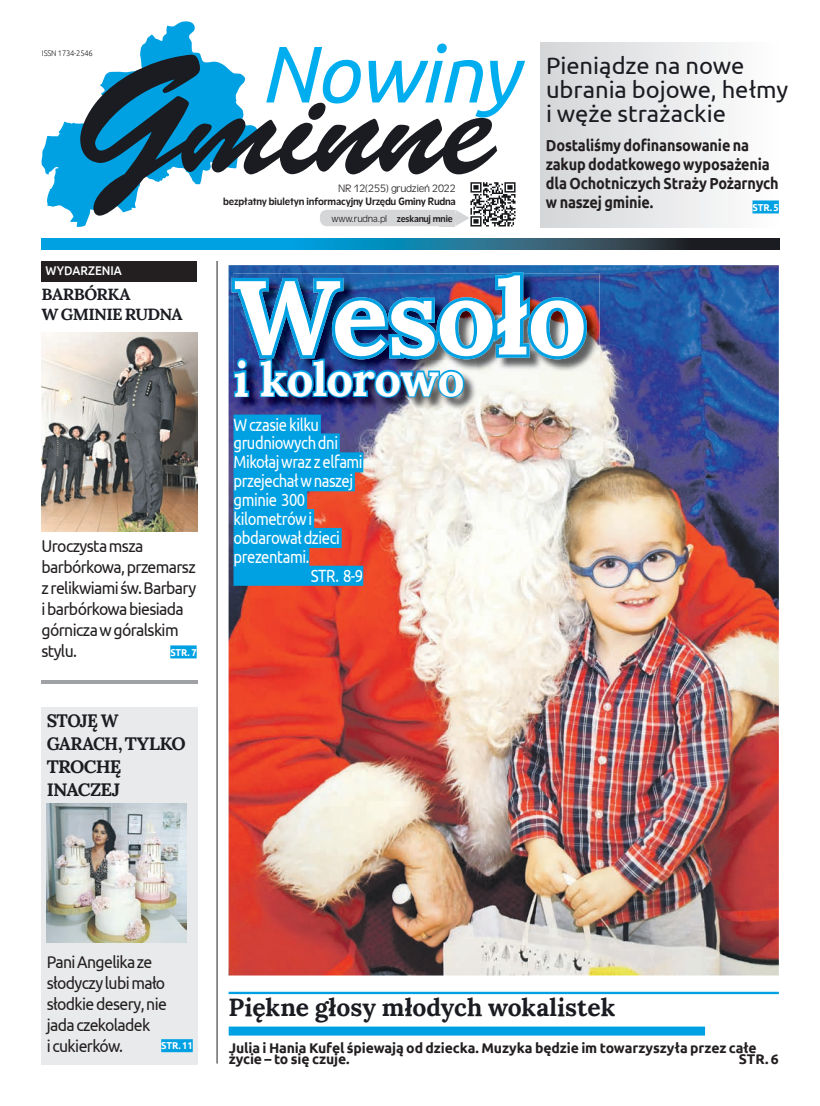
<style>
.page{position:relative;width:820px;height:1106px;background:#fff}
.page>*{position:absolute;margin:0;border:0;box-sizing:border-box;transform-origin:0 0}
.t1{font:142.9px "Brush Script Std";letter-spacing:-.02em;color:#1a1c21}
.t2{font:700 104.7px "Lora";letter-spacing:-.015em;color:#fff}
.t3{font:italic 80.1px "Ubuntu";letter-spacing:-.02em;color:#00aeef}
.t4{font:700 47.1px "Lora";letter-spacing:-.02em;color:#fff}
.t5{font:700 24.7px "Lora";color:#1a1c21}
.t6{font:23.7px/24.5px "Ubuntu";color:#1a1c21}
.t7{font:700 18px/23px "Lora";letter-spacing:-.04em;color:#1a1c21}
.t8{font:17.7px "Ubuntu";letter-spacing:-.03em;color:#fff;scale:.84 1}
.t9{font:17px/21px "Ubuntu";letter-spacing:-.04em;color:#231f20;scale:.93 1}
.t10{font:700 16.2px/20px "Lora";letter-spacing:-.04em;color:#1a1c21}
.t11{font:700 16px/19px "Ubuntu";letter-spacing:-.01em;color:#231f20;scale:.9 1}
.t12{font:700 14px/11px "Ubuntu";letter-spacing:-.01em;color:#231f20}
.t13{font:500 12.6px "Ubuntu";color:#fff;scale:.93 1}
.t14{font:10.2px "Olivea EFN";letter-spacing:-.01em;color:#231f20;scale:1.06 1}
.t15{font:10.2px "Olivea EFN Light";letter-spacing:-.01em;color:#231f20;scale:1.06 1}
.t16{font:700 10px "Ubuntu";letter-spacing:-.01em;color:#fff;scale:.93 1}
.t17{font:9.4px "Olivea EFN Light";letter-spacing:-.01em;color:#231f20;scale:1.06 1}
.t18{font:300 8.1px "Ubuntu";letter-spacing:-.02em;color:#231f20;scale:.93 1}
.t19{font:700 2.3px "Arial";color:#231f20}
.s1{font-family:"Olivea EFN"}
</style>
<div class="page">
<div style="left:41px;top:238px;width:738px;height:11px;background:#00a1e3"></div>
<svg style="left:315px;top:238px;width:464px;height:11px;background:#215b73"></svg>
<div style="left:540px;top:43px;width:239px;height:184px;background:linear-gradient(to right,#d4d5d8,#fdfefe)"></div>
<svg style="left:41px;top:21px;width:216px;height:206px"></svg>
<svg style="left:80px;top:54px;width:120px;height:162px"></svg>
<div style="left:752px;top:200px;width:26px;height:13px;background:#00a1e3"></div>
<div style="left:41px;top:261px;width:156px;height:21px;background:#231f20"></div>
<hr style="left:41px;top:680px;width:156px;height:3px;background:#a0a1a5">
<img style="left:41px;top:332px;width:156px;height:199px">
<div style="left:41px;top:707px;width:156px;height:357px;background:#e9eaeb"></div>
<img style="left:47px;top:803px;width:140px;height:139px">
<img style="left:470px;top:182px;width:46px;height:45px">
<div style="left:439px;top:210px;width:16px;height:16px;background:#d5d6d8"></div>
<div style="left:320px;top:210px;width:136px;height:16px;background:#d5d6d8;border-radius:7px"></div>
<svg style="left:455px;top:210px;width:14px;height:16px"></svg>
<hr style="left:216px;top:261px;width:1px;height:802px;background:#231f20">
<div style="left:228px;top:1026px;width:476px;height:9px;background:#00a1e3"></div>
<div style="left:161px;top:1039px;width:32px;height:13px;background:#00a1e3"></div>
<div style="left:170px;top:645px;width:26px;height:13px;background:#00a1e3"></div>
<img style="left:228px;top:265px;width:550px;height:710px">
<div style="left:233px;top:414px;width:88px;height:20px;background:#00a1e3"></div>
<div style="left:233px;top:433px;width:107px;height:20px;background:#00a1e3"></div>
<div style="left:233px;top:452px;width:130px;height:20px;background:#00a1e3"></div>
<div style="left:233px;top:471px;width:122px;height:20px;background:#00a1e3"></div>
<div style="left:233px;top:490px;width:74px;height:20px;background:#00a1e3"></div>
<div style="left:233px;top:509px;width:81px;height:20px;background:#00a1e3"></div>
<div style="left:233px;top:528px;width:108px;height:20px;background:#00a1e3"></div>
<div style="left:233px;top:547px;width:76px;height:20px;background:#00a1e3"></div>
<div style="left:233px;top:565px;width:130px;height:21px;background:#00a1e3"></div>
<hr style="left:228px;top:991px;width:550px;height:3px;background:#00a1e3">
<img style="left:586px;top:273px;width:13px;height:99px">
<img style="left:231px;top:272px;width:355px;height:159px">
<p class="t18" style="left:42px;top:48px;width:56px">ISSN 1734-2546</p>
<h3 class="t3" style="left:260px;top:25px;width:260px">Nowiny</h3>
<h1 class="t1" style="left:183px;top:46px;width:313px">minne</h1>
<p class="t19" style="left:470px;top:168px;width:12px">QR CODE</p>
<p class="t15" style="left:338px;top:182px;width:113px">NR 12(255) grudzień 2022</p>
<p class="t14" style="left:223px;top:195px;width:221px">bezpłatny biuletyn informacyjny Urzędu Gminy Rudna</p>
<p class="t17" style="left:331px;top:213px;width:116px">www.rudna.pl <span class="s1">zeskanuj mnie</span></p>
<h3 class="t6" style="left:546px;top:52px;width:244px">Pieniądze na nowe ubrania bojowe, hełmy i węże strażackie</h3>
<p class="t11" style="left:545px;top:136px;width:260px">Dostaliśmy dofinansowanie na zakup dodatkowego wyposażenia dla Ochotniczych Straży Pożarnych w naszej gminie.</p>
<p class="t16" style="left:752px;top:201px;width:30px">STR. 5</p>
<p class="t13" style="left:45px;top:263px;width:84px">WYDARZENIA</p>
<p class="t10" style="left:41px;top:283px;width:143px">BARBÓRKA<br>W GMINIE RUDNA</p>
<p class="t9" style="left:42px;top:535px;width:168px">Uroczysta msza barbórkowa, przemarsz z relikwiami św. Barbary i barbórkowa biesiada górnicza w góralskim stylu.</p>
<p class="t16" style="left:170px;top:646px;width:30px">STR. 7</p>
<p class="t7" style="left:47px;top:707px;width:140px">STOJĘ W<br>GARACH, TYLKO<br>TROCHĘ<br>INACZEJ</p>
<h2 class="t2" style="left:233px;top:228px;width:355px">Wesoło</h2>
<h3 class="t4" style="left:233px;top:339px;width:232px">i kolorowo</h3>
<p class="t8" style="left:233px;top:413px;width:103px">W czasie kilku</p>
<p class="t8" style="left:233px;top:432px;width:126px">grudniowych dni</p>
<p class="t8" style="left:233px;top:451px;width:155px">Mikołaj wraz z elfami</p>
<p class="t8" style="left:233px;top:470px;width:144px">przejechał w naszej</p>
<p class="t8" style="left:233px;top:489px;width:87px">gminie 300</p>
<p class="t8" style="left:233px;top:508px;width:95px">kilometrów i</p>
<p class="t8" style="left:233px;top:527px;width:128px">obdarował dzieci</p>
<p class="t8" style="left:233px;top:546px;width:92px">prezentami.</p>
<p class="t8" style="left:311px;top:564px;width:64px">STR. 8-9</p>
<p class="t9" style="left:47px;top:950px;width:131px">Pani Angelika ze słodyczy lubi mało słodkie desery, nie jada czekoladek<br>i cukierków.</p>
<p class="t16" style="left:161px;top:1039px;width:35px">STR. 11</p>
<h3 class="t5" style="left:228px;top:986px;width:388px">Piękne głosy młodych wokalistek</h3>
<p class="t12" style="left:228px;top:1041px;width:529px">Julia i Hania Kufel śpiewają od dziecka. Muzyka będzie im towarzyszyła przez całe życie – to się czuje.</p>
<p class="t12" style="left:738px;top:1052px;width:41px">STR. 6</p>
</div>
